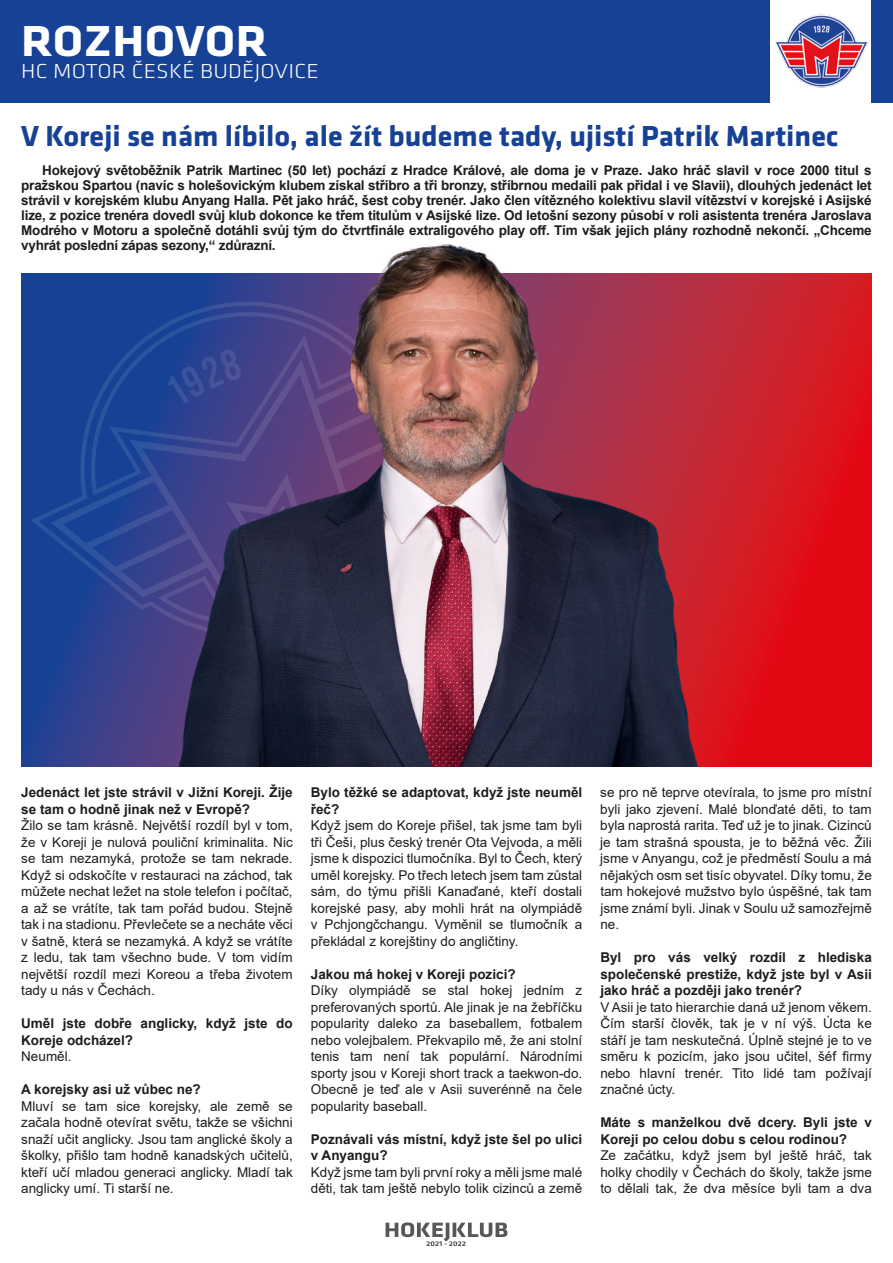
<style>
.page{position:relative;width:893px;height:1263px;background:#fff}
.page>*{position:absolute;margin:0;border:0;box-sizing:border-box;transform-origin:0 0}
.t1{font:700 45px "Klavika";letter-spacing:.01em;color:#fff;scale:1.1 1}
.t2{font:700 30px "Klavika";color:#164194}
.t3{font:300 21px "Klavika";letter-spacing:.01em;color:#fff;scale:1.1 1}
.t4{font:13.5px/16.5px "Arial";color:#1d1d1b;text-align:justify}
.t5{font:700 13.5px/16.5px "Arial";color:#1d1d1b}
</style>
<div class="page">
<div style="left:0;top:0;width:770px;height:102px;background:#164194"></div>
<img style="left:774px;top:14px;width:95px;height:74px">
<div style="left:872px;top:0;width:21px;height:102px;background:#164194"></div>
<svg style="left:21px;top:273px;width:851px;height:493px"></svg>
<svg style="left:386px;top:1222px;width:121px;height:24px"></svg>
<svg style="left:31px;top:285px;width:118px;height:362px;fill:#164194"></svg>
<img style="left:149px;top:244px;width:597px;height:522px">
<h1 class="t1" style="left:21px;top:16px;width:225px">ROZHOVOR</h1>
<h3 class="t3" style="left:21px;top:59px;width:272px">HC MOTOR ČESKÉ BUDĚJOVICE</h3>
<h2 class="t2" style="left:21px;top:120px;width:819px">V Koreji se nám líbilo, ale žít budeme tady, ujistí Patrik Martinec</h2>
<p class="t5" style="left:21px;top:163px;width:852px;line-height:15px;text-align:justify;text-indent:21px">Hokejový světoběžník Patrik Martinec (50 let) pochází z Hradce Králové, ale doma je v Praze. Jako hráč slavil v roce 2000 titul s pražskou Spartou (navíc s holešovickým klubem získal stříbro a tři bronzy, stříbrnou medaili pak přidal i ve Slavii), dlouhých jedenáct let strávil v korejském klubu Anyang Halla. Pět jako hráč, šest coby trenér. Jako člen vítězného kolektivu slavil vítězství v korejské i Asijské lize, z pozice trenéra dovedl svůj klub dokonce ke třem titulům v Asijské lize. Od letošní sezony působí v roli asistenta trenéra Jaroslava Modrého v Motoru a společně dotáhli svůj tým do čtvrtfinále extraligového play off. Tím však jejich plány rozhodně nekončí. „Chceme vyhrát poslední zápas sezony,“ zdůrazní.</p>
<p class="t5" style="left:21px;top:784px;width:273px">Jedenáct let jste strávil v Jižní Koreji. Žije se tam o hodně jinak než v Evropě?</p>
<p class="t4" style="left:21px;top:817px;width:273px">Žilo se tam krásně. Největší rozdíl byl v tom, že v Koreji je nulová pouliční kriminalita. Nic se tam nezamyká, protože se tam nekrade.<br>Když si odskočíte v restauraci na záchod, tak můžete nechat ležet na stole telefon i počítač, a až se vrátíte, tak tam pořád budou. Stejně tak i na stadionu. Převlečete se a necháte věci v šatně, která se nezamyká. A když se vrátíte z ledu, tak tam všechno bude. V tom vidím největší rozdíl mezi Koreou a třeba životem tady u nás v Čechách.</p>
<p class="t5" style="left:21px;top:1015px;width:273px">Uměl jste dobře anglicky, když jste do<br>Koreje odcházel?</p>
<p class="t4" style="left:21px;top:1048px;width:52px">Neuměl.</p>
<p class="t5" style="left:21px;top:1081px;width:181px">A korejsky asi už vůbec ne?</p>
<p class="t4" style="left:21px;top:1098px;width:273px">Mluví se tam sice korejsky, ale země se začala hodně otevírat světu, takže se všichni snaží učit anglicky. Jsou tam anglické školy a školky, přišlo tam hodně kanadských učitelů, kteří učí mladou generaci anglicky. Mladí tak anglicky umí. Ti starší ne.</p>
<p class="t5" style="left:311px;top:784px;width:273px">Bylo těžké se adaptovat, když jste neuměl řeč?</p>
<p class="t4" style="left:311px;top:817px;width:273px">Když jsem do Koreje přišel, tak jsme tam byli tři Češi, plus český trenér Ota Vejvoda, a měli jsme k dispozici tlumočníka. Byl to Čech, který uměl korejsky. Po třech letech jsem tam zůstal sám, do týmu přišli Kanaďané, kteří dostali korejské pasy, aby mohli hrát na olympiádě v Pchjongčchangu. Vyměnil se tlumočník a překládal z korejštiny do angličtiny.</p>
<p class="t5" style="left:311px;top:966px;width:206px">Jakou má hokej v Koreji pozici?</p>
<p class="t4" style="left:311px;top:982px;width:273px">Díky olympiádě se stal hokej jedním z preferovaných sportů. Ale jinak je na žebříčku popularity daleko za baseballem, fotbalem nebo volejbalem. Překvapilo mě, že ani stolní tenis tam není tak populární. Národními sporty jsou v Koreji short track a taekwon-do.<br>Obecně je teď ale v Asii suverénně na čele popularity baseball.</p>
<p class="t5" style="left:311px;top:1131px;width:273px">Poznávali vás místní, když jste šel po ulici v Anyangu?</p>
<p class="t4" style="left:311px;top:1163px;width:273px">Když jsme tam byli první roky a měli jsme malé děti, tak tam ještě nebylo tolik cizinců a země</p>
<p class="t4" style="left:600px;top:784px;width:273px">se pro ně teprve otevírala, to jsme pro místní byli jako zjevení. Malé blonďaté děti, to tam byla naprostá rarita. Teď už je to jinak. Cizinců je tam strašná spousta, je to běžná věc. Žili jsme v Anyangu, což je předměstí Soulu a má nějakých osm set tisíc obyvatel. Díky tomu, že tam hokejové mužstvo bylo úspěšné, tak tam jsme známí byli. Jinak v Soulu už samozřejmě ne.</p>
<p class="t5" style="left:600px;top:949px;width:273px;text-align:justify">Byl pro vás velký rozdíl z hlediska společenské prestiže, když jste byl v Asii jako hráč a později jako trenér?</p>
<p class="t4" style="left:600px;top:998px;width:273px">V Asii je tato hierarchie daná už jenom věkem.<br>Čím starší člověk, tak je v ní výš. Úcta ke stáří je tam neskutečná. Úplně stejné je to ve směru k pozicím, jako jsou učitel, šéf firmy nebo hlavní trenér. Tito lidé tam požívají značné úcty.</p>
<p class="t5" style="left:600px;top:1114px;width:273px">Máte s manželkou dvě dcery. Byli jste v<br>Koreji po celou dobu s celou rodinou?</p>
<p class="t4" style="left:600px;top:1147px;width:273px">Ze začátku, když jsem byl ještě hráč, tak holky chodily v Čechách do školy, takže jsme to dělali tak, že dva měsíce byli tam a dva</p>
</div>
